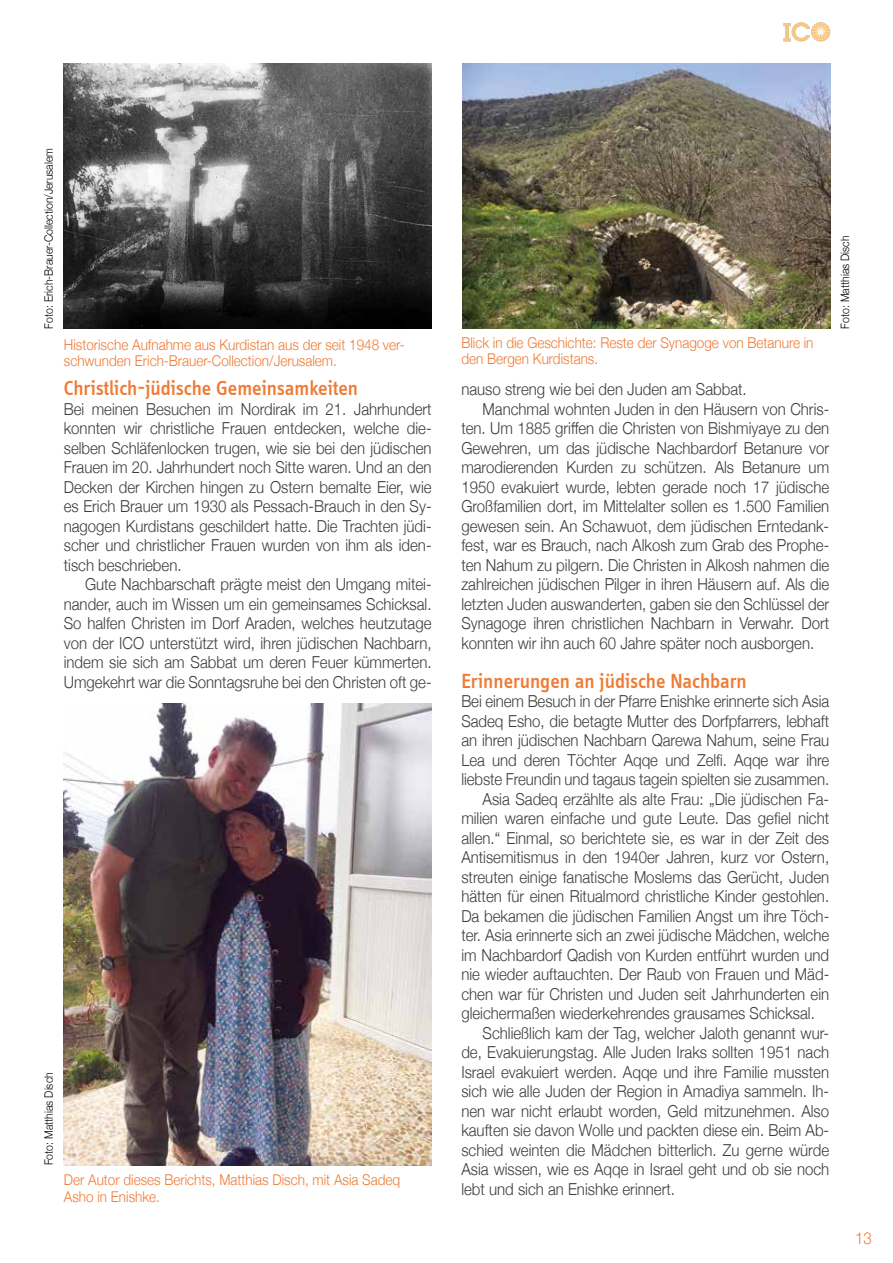
<style>
.page{position:relative;width:893px;height:1263px;background:#fff}
.page>*{position:absolute;margin:0;border:0;box-sizing:border-box;transform-origin:0 0}
.t1{font:500 21px "Info Disp";color:#ef7a33}
.t2{font:300 16.5px/19.5px "Helvetica Neue";color:#3c3c3b;text-align:justify;scale:.91 1}
.t3{font:300 16.5px "Helvetica Neue";color:#ef7a33;scale:.91 1}
.t4{font:300 14.85px/16.2px "Helvetica Neue";color:#ef7a33;scale:.91 1}
.t5{font:300 11.55px "Helvetica Neue";color:#000;scale:.91 1}
</style>
<div class="page">
<svg style="left:783px;top:22px;width:47px;height:19px"></svg>
<img style="left:64px;top:64px;width:368px;height:264px">
<img style="left:462px;top:64px;width:368px;height:264px">
<img style="left:64px;top:704px;width:368px;height:461px">
<p class="t5" style="left:39px;top:328px;width:200px;rotate:-90deg">Foto: Erich-Brauer-Collection/Jerusalem</p>
<p class="t4" style="left:64px;top:336px;width:376px">Historische Aufnahme aus Kurdistan aus der seit 1948 ver&shy;schwunden Erich-Brauer-Collection/Jerusalem.</p>
<p class="t1" style="left:64px;top:377px;width:296px">Christlich-jüdische Gemeinsamkeiten</p>
<p class="t2" style="left:64px;top:398px;width:406px">Bei meinen Besuchen im Nordirak im 21. Jahrhundert konnten wir christliche Frauen entdecken, welche die&shy;selben Schläfenlocken trugen, wie sie bei den jüdischen Frauen im 20. Jahrhundert noch Sitte waren. Und an den Decken der Kirchen hingen zu Ostern bemalte Eier, wie es Erich Brauer um 1930 als Pessach-Brauch in den Sy&shy;nagogen Kurdistans geschildert hatte. Die Trachten jüdi&shy;scher und christlicher Frauen wurden von ihm als iden&shy;tisch beschrieben.</p>
<p class="t2" style="left:64px;top:573px;width:406px;text-indent:21px">Gute Nachbarschaft prägte meist den Umgang mitei&shy;nander, auch im Wissen um ein gemeinsames Schicksal.<br>So halfen Christen im Dorf Araden, welches heutzutage von der ICO unterstützt wird, ihren jüdischen Nachbarn, indem sie sich am Sabbat um deren Feuer kümmerten.<br>Umgekehrt war die Sonntagsruhe bei den Christen oft ge-</p>
<p class="t5" style="left:39px;top:1165px;width:103px;rotate:-90deg">Foto: Matthias Disch</p>
<p class="t4" style="left:64px;top:1171px;width:371px">Der Autor dieses Berichts, Matthias Disch, mit Asia Sadeq<br>Asho in Enishke.</p>
<p class="t4" style="left:461px;top:333px;width:388px">Blick in die Geschichte: Reste der Synagoge von Betanure in den Bergen Kurdistans.</p>
<p class="t2" style="left:461px;top:378px;width:315px">nauso streng wie bei den Juden am Sabbat.</p>
<p class="t2" style="left:483px;top:398px;width:382px">Manchmal wohnten Juden in den Häusern von Chris-</p>
<p class="t2" style="left:461px;top:417px;width:406px">ten. Um 1885 griffen die Christen von Bishmiyaye zu den</p>
<p class="t2" style="left:461px;top:437px;width:406px">Gewehren, um das jüdische Nachbardorf Betanure vor</p>
<p class="t2" style="left:461px;top:456px;width:406px">marodierenden Kurden zu schützen. Als Betanure um</p>
<p class="t2" style="left:461px;top:476px;width:406px">1950 evakuiert wurde, lebten gerade noch 17 jüdische</p>
<p class="t2" style="left:461px;top:495px;width:406px">Großfamilien dort, im Mittelalter sollen es 1.500 Familien</p>
<p class="t2" style="left:461px;top:515px;width:406px">gewesen sein. An Schawuot, dem jüdischen Erntedank-</p>
<p class="t2" style="left:461px;top:534px;width:406px">fest, war es Brauch, nach Alkosh zum Grab des Prophe-</p>
<p class="t2" style="left:461px;top:554px;width:406px">ten Nahum zu pilgern. Die Christen in Alkosh nahmen die</p>
<p class="t2" style="left:461px;top:573px;width:406px">zahlreichen jüdischen Pilger in ihren Häusern auf. Als die</p>
<p class="t2" style="left:461px;top:593px;width:406px">letzten Juden auswanderten, gaben sie den Schlüssel der</p>
<p class="t2" style="left:461px;top:613px;width:406px">Synagoge ihren christlichen Nachbarn in Verwahr. Dort</p>
<p class="t2" style="left:461px;top:632px;width:389px">konnten wir ihn auch 60 Jahre später noch ausborgen.</p>
<p class="t1" style="left:461px;top:669px;width:287px">Erinnerungen an jüdische Nachbarn</p>
<p class="t2" style="left:461px;top:690px;width:406px">Bei einem Besuch in der Pfarre Enishke erinnerte sich Asia</p>
<p class="t2" style="left:461px;top:710px;width:406px">Sadeq Esho, die betagte Mutter des Dorfpfarrers, lebhaft</p>
<p class="t2" style="left:461px;top:729px;width:406px">an ihren jüdischen Nachbarn Qarewa Nahum, seine Frau</p>
<p class="t2" style="left:461px;top:749px;width:406px">Lea und deren Töchter Aqqe und Zelfi. Aqqe war ihre</p>
<p class="t2" style="left:461px;top:768px;width:406px">liebste Freundin und tagaus tagein spielten sie zusammen.</p>
<p class="t2" style="left:483px;top:788px;width:382px">Asia Sadeq erzählte als alte Frau: „Die jüdischen Fa-</p>
<p class="t2" style="left:461px;top:807px;width:406px">milien waren einfache und gute Leute. Das gefiel nicht</p>
<p class="t2" style="left:461px;top:827px;width:406px">allen.“ Einmal, so berichtete sie, es war in der Zeit des</p>
<p class="t2" style="left:461px;top:846px;width:406px">Antisemitismus in den 1940er Jahren, kurz vor Ostern,</p>
<p class="t2" style="left:461px;top:866px;width:406px">streuten einige fanatische Moslems das Gerücht, Juden</p>
<p class="t2" style="left:461px;top:885px;width:406px">hätten für einen Ritualmord christliche Kinder gestohlen.</p>
<p class="t2" style="left:461px;top:905px;width:406px">Da bekamen die jüdischen Familien Angst um ihre Töch-</p>
<p class="t2" style="left:461px;top:924px;width:406px">ter. Asia erinnerte sich an zwei jüdische Mädchen, welche</p>
<p class="t2" style="left:461px;top:944px;width:406px">im Nachbardorf Qadish von Kurden entführt wurden und</p>
<p class="t2" style="left:461px;top:963px;width:406px">nie wieder auftauchten. Der Raub von Frauen und Mäd-</p>
<p class="t2" style="left:461px;top:983px;width:406px">chen war für Christen und Juden seit Jahrhunderten ein</p>
<p class="t2" style="left:461px;top:1002px;width:390px">gleichermaßen wiederkehrendes grausames Schicksal.</p>
<p class="t2" style="left:483px;top:1022px;width:382px">Schließlich kam der Tag, welcher Jaloth genannt wur-</p>
<p class="t2" style="left:461px;top:1041px;width:406px">de, Evakuierungstag. Alle Juden Iraks sollten 1951 nach</p>
<p class="t2" style="left:461px;top:1061px;width:406px">Israel evakuiert werden. Aqqe und ihre Familie mussten</p>
<p class="t2" style="left:461px;top:1080px;width:406px">sich wie alle Juden der Region in Amadiya sammeln. Ih-</p>
<p class="t2" style="left:461px;top:1100px;width:406px">nen war nicht erlaubt worden, Geld mitzunehmen. Also</p>
<p class="t2" style="left:461px;top:1119px;width:406px">kauften sie davon Wolle und packten diese ein. Beim Ab-</p>
<p class="t2" style="left:461px;top:1139px;width:406px">schied weinten die Mädchen bitterlich. Zu gerne würde</p>
<p class="t2" style="left:461px;top:1158px;width:406px">Asia wissen, wie es Aqqe in Israel geht und ob sie noch</p>
<p class="t2" style="left:461px;top:1178px;width:236px">lebt und sich an Enishke erinnert.</p>
<p class="t5" style="left:835px;top:328px;width:103px;rotate:-90deg">Foto: Matthias Disch</p>
<p class="t3" style="left:855px;top:1225px;width:20px">13</p>
</div>
